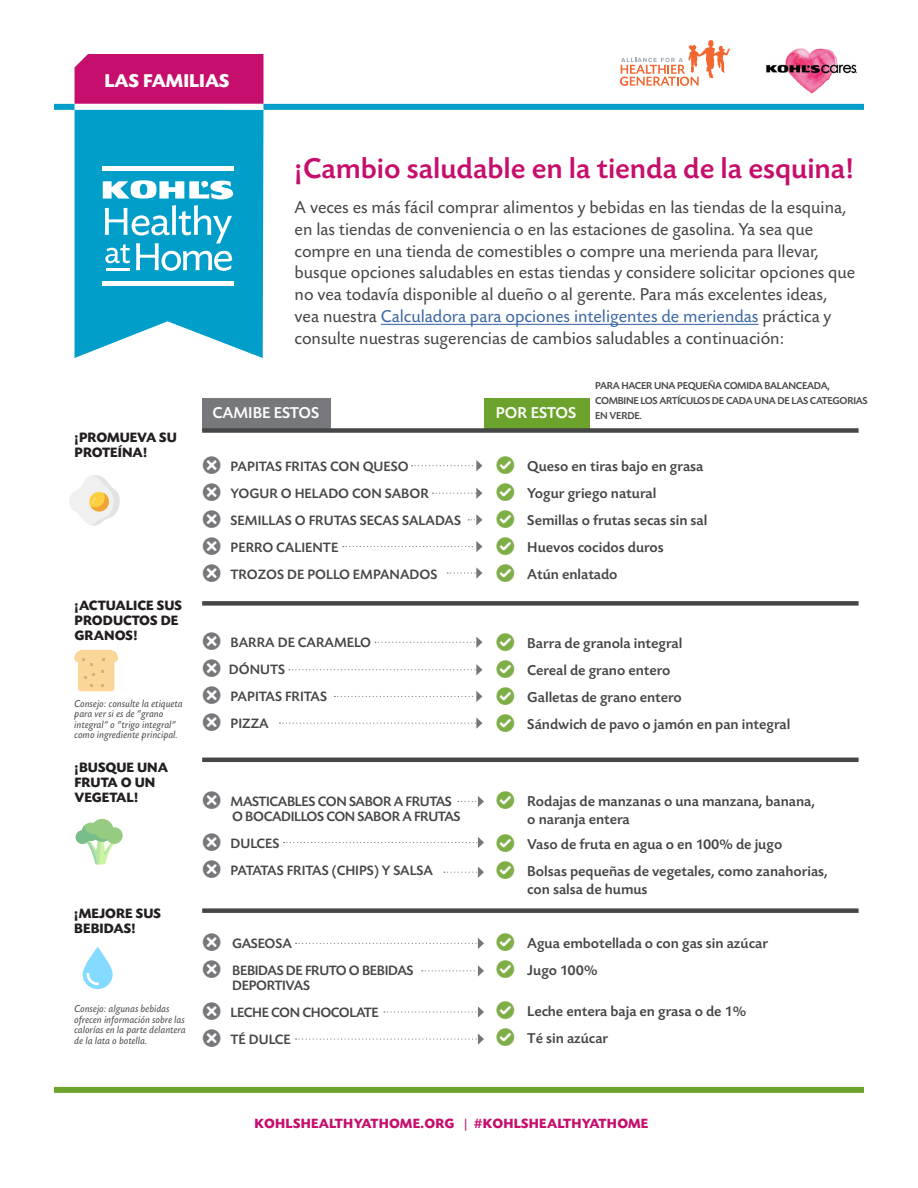
<style>
.page{position:relative;width:918px;height:1188px;background:#fff}
.page>*{position:absolute;margin:0;border:0;box-sizing:border-box;transform-origin:0 0}
.t1{font:500 30px "Today SBOP";color:#c60f6d}
.t2{font:700 19.5px "Today SBOP";color:#fff}
.t3{font:18px/21.8px "Today SBOP";color:#454647}
.t4{font:500 16.5px "Today SBOP";color:#fff}
.t5{font:500 15px/18px "Today SBOP";color:#454647}
.t6{font:500 14.25px/15px "Today SBOP";letter-spacing:-.01em;color:#454647}
.t7{font:700 14.25px/15px "Today SBOP";color:#231f20}
.t8{font:700 14.1px "Today SBOP";letter-spacing:.015em;color:#c60f6d}
.t9{font:italic 10.5px/10.5px "Today SBOP";color:#454647}
.t10{font:500 10.5px/15px "Today SBOP";letter-spacing:-.025em;color:#454647}
.s1{color:#3d69a5}
.s2{font-family:"Pictos";font-weight:400;font-size:21px;color:#76787b}
.s3{font-family:"Pictos";font-weight:400;font-size:21px;color:#7eae46}
.s4{font-weight:500}
</style>
<div class="page">
<div style="left:484px;top:398px;width:105px;height:32px;background:#6ca32d"></div>
<div style="left:75px;top:54px;width:188px;height:50px;background:#c60f6d"></div>
<hr style="left:381px;top:324px;width:378px;height:1px;background:#3d69a5">
<div style="left:263px;top:104px;width:601px;height:6px;background:#009ec9"></div>
<img style="left:766px;top:48px;width:91px;height:46px">
<svg style="left:75px;top:109px;width:188px;height:249px;fill:#009ec9"></svg>
<hr style="left:103px;top:281px;width:131px;height:4px;background:#fff">
<div style="left:103px;top:166px;width:131px;height:5px;background:#fff"></div>
<svg style="left:103px;top:180px;width:130px;height:19px"></svg>
<svg style="left:105px;top:205px;width:127px;height:66px"></svg>
<hr style="left:106px;top:268px;width:23px;height:3px;background:#fff">
<div style="left:54px;top:1087px;width:810px;height:6px;background:#6ca32d"></div>
<div style="left:74px;top:104px;width:188px;height:6px;background:#fff"></div>
<div style="left:54px;top:104px;width:21px;height:6px;background:#009ec9"></div>
<svg style="left:620px;top:40px;width:110px;height:46px"></svg>
<svg style="left:412px;top:460px;width:70px;height:11px"></svg>
<svg style="left:433px;top:488px;width:49px;height:11px"></svg>
<svg style="left:468px;top:514px;width:14px;height:12px"></svg>
<svg style="left:343px;top:541px;width:139px;height:11px"></svg>
<svg style="left:447px;top:567px;width:35px;height:12px"></svg>
<svg style="left:375px;top:637px;width:107px;height:11px"></svg>
<svg style="left:458px;top:796px;width:26px;height:11px"></svg>
<svg style="left:296px;top:938px;width:188px;height:11px"></svg>
<svg style="left:289px;top:664px;width:193px;height:11px"></svg>
<svg style="left:284px;top:837px;width:200px;height:11px"></svg>
<svg style="left:422px;top:965px;width:62px;height:12px"></svg>
<svg style="left:334px;top:691px;width:148px;height:11px"></svg>
<svg style="left:444px;top:867px;width:40px;height:11px"></svg>
<svg style="left:384px;top:1006px;width:100px;height:12px"></svg>
<svg style="left:296px;top:1033px;width:188px;height:12px"></svg>
<svg style="left:279px;top:717px;width:203px;height:12px"></svg>
<div style="left:202px;top:398px;width:128px;height:32px;background:#76787b"></div>
<div style="left:202px;top:428px;width:657px;height:5px;background:#454647"></div>
<div style="left:202px;top:601px;width:657px;height:5px;background:#454647"></div>
<hr style="left:202px;top:758px;width:657px;height:4px;background:#454647">
<div style="left:202px;top:908px;width:657px;height:5px;background:#454647"></div>
<svg style="left:69px;top:475px;width:51px;height:51px"></svg>
<svg style="left:75px;top:819px;width:48px;height:45px"></svg>
<svg style="left:74px;top:650px;width:44px;height:41px"></svg>
<svg style="left:83px;top:947px;width:30px;height:42px"></svg>
<svg style="left:87px;top:973px;width:12px;height:12px"></svg>
<p class="t2" style="left:105px;top:70px;width:127px">LAS FAMILIAS</p>
<p class="t1" style="left:295px;top:152px;width:561px">¡Cambio saludable en la tienda de la esquina!</p>
<p class="t3" style="left:295px;top:197px;width:562px">A veces es más fácil comprar alimentos y bebidas en las tiendas de la esquina, en las tiendas de conveniencia o en las estaciones de gasolina. Ya sea que compre en una tienda de comestibles o compre una merienda para llevar, busque opciones saludables en estas tiendas y considere solicitar opciones que no vea todavía disponible al dueño o al gerente. Para más excelentes ideas, vea nuestra <span class="s1">Calculadora para opciones inteligentes de meriendas</span> práctica y consulte nuestras sugerencias de cambios saludables a continuación:</p>
<p class="t7" style="left:75px;top:430px;width:104px">¡PROMUEVA SU<br>PROTEÍNA!</p>
<p class="t7" style="left:75px;top:598px;width:109px">¡ACTUALICE SUS<br>PRODUCTOS DE<br>GRANOS!</p>
<p class="t9" style="left:74px;top:698px;width:110px">Consejo: consulte la etiqueta para ver si es de “grano integral” o “trigo integral” como ingrediente principal.</p>
<p class="t7" style="left:75px;top:760px;width:95px">¡BUSQUE UNA<br>FRUTA O UN<br>VEGETAL!</p>
<p class="t7" style="left:74px;top:906px;width:88px">¡MEJORE SUS<br>BEBIDAS!</p>
<p class="t9" style="left:74px;top:1004px;width:113px">Consejo: algunas bebidas ofrecen información sobre las calorías en la parte delantera de la lata o botella.</p>
<p class="t4" style="left:212px;top:404px;width:108px">CAMIBE ESTOS</p>
<p class="t6" style="left:202px;top:459px;width:208px"><span class="s2">D</span> PAPITAS FRITAS CON QUESO</p>
<p class="t6" style="left:202px;top:486px;width:228px"><span class="s2">D</span> YOGUR O HELADO CON SABOR</p>
<p class="t6" style="left:202px;top:513px;width:260px"><span class="s2">D</span> SEMILLAS O FRUTAS SECAS SALADAS</p>
<p class="t6" style="left:202px;top:540px;width:138px"><span class="s2">D</span> PERRO CALIENTE</p>
<p class="t6" style="left:202px;top:567px;width:237px"><span class="s2">D</span> TROZOS DE POLLO EMPANADOS</p>
<p class="t6" style="left:202px;top:635px;width:170px"><span class="s2">D</span> BARRA DE CARAMELO</p>
<p class="t6" style="left:202px;top:662px;width:84px"><span class="s2">D</span> DÓNUTS</p>
<p class="t6" style="left:202px;top:689px;width:126px"><span class="s2">D</span> PAPITAS FRITAS</p>
<p class="t6" style="left:202px;top:716px;width:68px"><span class="s2">D</span> PIZZA</p>
<p class="t6" style="left:232px;top:795px;width:230px;text-indent:-30px"><span class="s2">D</span> MASTICABLES CON SABOR A FRUTAS<br>O BOCADILLOS CON SABOR A FRUTAS</p>
<p class="t6" style="left:202px;top:837px;width:79px"><span class="s2">D</span> DULCES</p>
<p class="t6" style="left:202px;top:864px;width:232px"><span class="s2">D</span> PATATAS FRITAS (CHIPS) Y SALSA</p>
<p class="t6" style="left:202px;top:937px;width:91px"><span class="s2">D</span> GASEOSA</p>
<p class="t6" style="left:232px;top:964px;width:183px;text-indent:-30px"><span class="s2">D</span> BEBIDAS DE FRUTO O BEBIDAS<br>DEPORTIVAS</p>
<p class="t6" style="left:202px;top:1006px;width:178px"><span class="s2">D</span> LECHE CON CHOCOLATE</p>
<p class="t6" style="left:202px;top:1033px;width:90px"><span class="s2">D</span> TÉ DULCE</p>
<p class="t4" style="left:496px;top:404px;width:82px">POR ESTOS</p>
<p class="t10" style="left:595px;top:379px;width:274px">PARA HACER UNA PEQUEÑA COMIDA BALANCEADA,<br>COMBINE LOS ARTÍCULOS DE CADA UNA DE LAS CATEGORIAS<br>EN VERDE.</p>
<p class="t5" style="left:496px;top:458px;width:209px"><span class="s3">2</span> Queso en tiras bajo en grasa</p>
<p class="t5" style="left:496px;top:485px;width:162px"><span class="s3">2</span> Yogur griego natural</p>
<p class="t5" style="left:496px;top:512px;width:213px"><span class="s3">2</span> Semillas o frutas secas sin sal</p>
<p class="t5" style="left:496px;top:539px;width:170px"><span class="s3">2</span> Huevos cocidos duros</p>
<p class="t5" style="left:496px;top:566px;width:123px"><span class="s3">2</span> Atún enlatado</p>
<p class="t5" style="left:496px;top:634px;width:188px"><span class="s3">2</span> Barra de granola integral</p>
<p class="t5" style="left:496px;top:661px;width:176px"><span class="s3">2</span> Cereal de grano entero</p>
<p class="t5" style="left:496px;top:688px;width:187px"><span class="s3">2</span> Galletas de grano entero</p>
<p class="t5" style="left:496px;top:715px;width:296px"><span class="s3">2</span> Sándwich de pavo o jamón en pan integral</p>
<p class="t5" style="left:527px;top:793px;width:289px;text-indent:-32px"><span class="s3">2</span> Rodajas de manzanas o una manzana, banana, o naranja entera</p>
<p class="t5" style="left:496px;top:835px;width:288px"><span class="s3">2</span> Vaso de fruta en agua o en 100% de jugo</p>
<p class="t5" style="left:527px;top:862px;width:302px;text-indent:-32px"><span class="s3">2</span> Bolsas pequeñas de vegetales, como zanahorias, con salsa de humus</p>
<p class="t5" style="left:496px;top:935px;width:274px"><span class="s3">2</span> Agua embotellada o con gas sin azúcar</p>
<p class="t5" style="left:496px;top:962px;width:103px"><span class="s3">2</span> Jugo 100%</p>
<p class="t5" style="left:496px;top:1002px;width:252px"><span class="s3">2</span> Leche entera baja en grasa o de 1%</p>
<p class="t5" style="left:496px;top:1029px;width:114px"><span class="s3">2</span> Té sin azúcar</p>
<p class="t8" style="left:255px;top:1116px;width:395px">KOHLSHEALTHYATHOME.ORG <span class="s4">|</span> #KOHLSHEALTHYATHOME</p>
</div>
